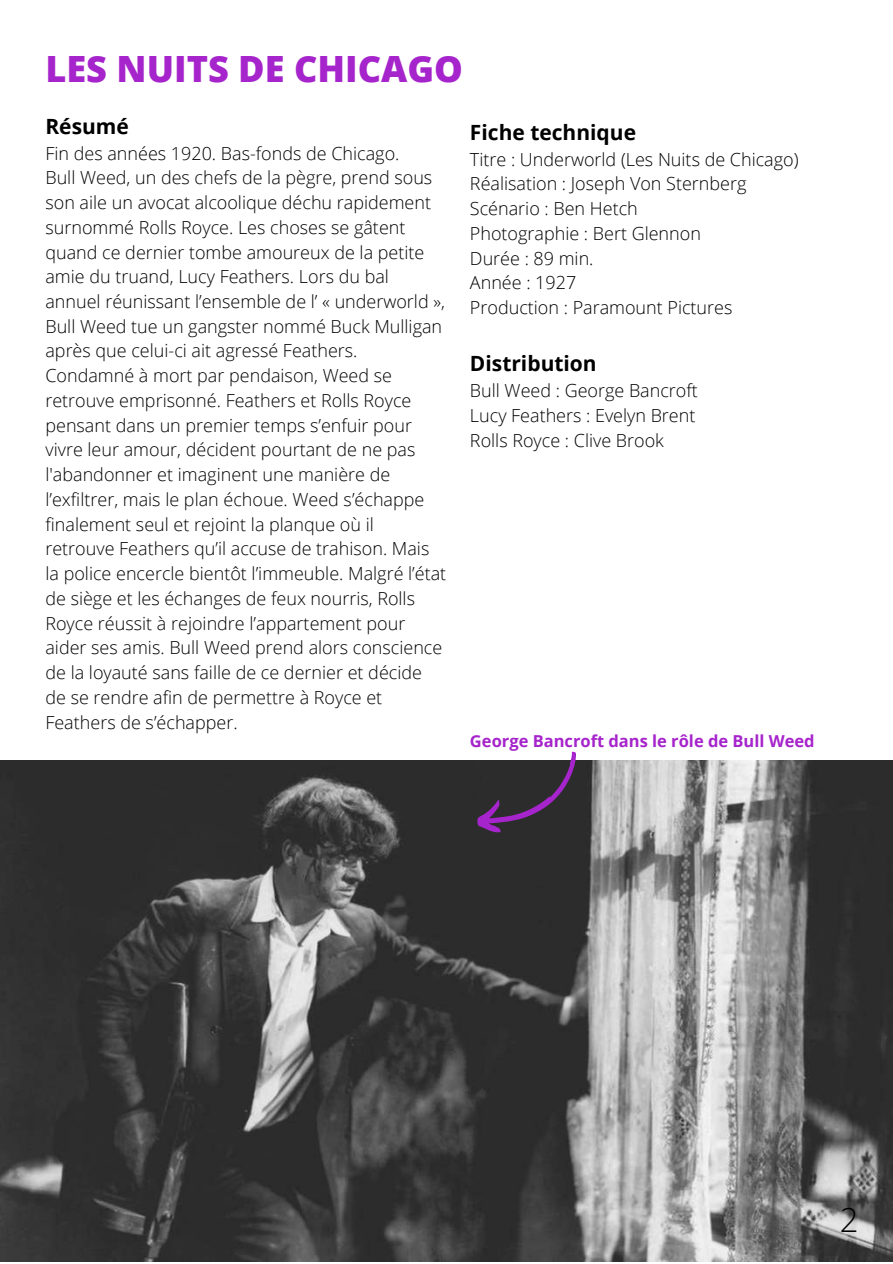
<style>
.page{position:relative;width:893px;height:1264px;background:#fff}
.page>*{position:absolute;margin:0;border:0;box-sizing:border-box;transform-origin:0 0}
.t1{font:800 36.15px "Open Sans";color:#a624cb}
.t2{font:300 33px "Open Sans";color:#000}
.t3{font:700 21px "Open Sans";color:#000}
.t4{font:300 18px/24.8px "Open Sans";color:#000}
.t5{font:700 16.5px "Open Sans";color:#a624cb}
</style>
<div class="page">
<img style="left:0;top:760px;width:892px;height:501px">
<svg style="left:470px;top:751px;width:122px;height:93px;background:#493f4c"></svg>
<h1 class="t1" style="left:45px;top:43px;width:419px">LES NUITS DE CHICAGO</h1>
<p class="t3" style="left:45px;top:111px;width:85px">Résumé</p>
<p class="t4" style="left:45px;top:140px;width:402px">Fin des années 1920. Bas-fonds de Chicago.<br>Bull Weed, un des chefs de la pègre, prend sous son aile un avocat alcoolique déchu rapidement surnommé Rolls Royce. Les choses se gâtent quand ce dernier tombe amoureux de la petite amie du truand, Lucy Feathers. Lors du bal annuel réunissant l’ensemble de l’ « underworld », Bull Weed tue un gangster nommé Buck Mulligan après que celui-ci ait agressé Feathers.<br>Condamné à mort par pendaison, Weed se retrouve emprisonné. Feathers et Rolls Royce pensant dans un premier temps s’enfuir pour vivre leur amour, décident pourtant de ne pas l'abandonner et imaginent une manière de l’exfiltrer, mais le plan échoue. Weed s’échappe finalement seul et rejoint la planque où il retrouve Feathers qu’il accuse de trahison. Mais la police encercle bientôt l’immeuble. Malgré l’état de siège et les échanges de feux nourris, Rolls Royce réussit à rejoindre l’appartement pour aider ses amis. Bull Weed prend alors conscience de la loyauté sans faille de ce dernier et décide de se rendre afin de permettre à Royce et Feathers de s’échapper.</p>
<p class="t3" style="left:470px;top:117px;width:167px">Fiche technique</p>
<p class="t4" style="left:470px;top:146px;width:330px">Titre : Underworld (Les Nuits de Chicago)<br>Réalisation : Joseph Von Sternberg<br>Scénario : Ben Hetch<br>Photographie : Bert Glennon<br>Durée : 89 min.<br>Année : 1927<br>Production : Paramount Pictures</p>
<p class="t3" style="left:470px;top:349px;width:128px">Distribution</p>
<p class="t4" style="left:470px;top:378px;width:229px">Bull Weed : George Bancroft<br>Lucy Feathers : Evelyn Brent<br>Rolls Royce : Clive Brook</p>
<p class="t5" style="left:470px;top:729px;width:346px">George Bancroft dans le rôle de Bull Weed</p>
<h2 class="t2" style="left:839px;top:1196px;width:20px">2</h2>
</div>
